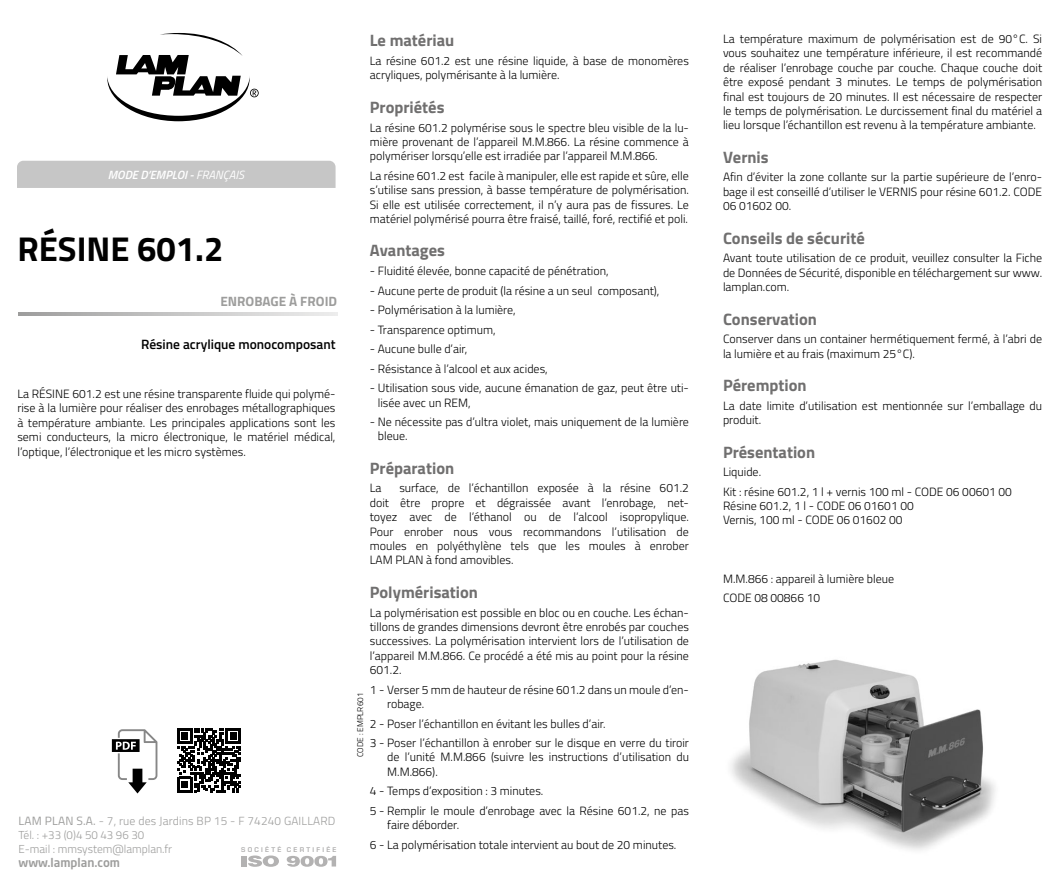
<style>
.page{position:relative;width:1059px;height:893px;background:#fff}
.page>*{position:absolute;margin:0;border:0;box-sizing:border-box;transform-origin:0 0}
.t1{font:700 34.5px "Titillium";color:#000}
.Grand_titre{font:700 16.5px "Titillium";color:#706f6f}
.Texte_MdE{font:600 13.5px "Titillium";color:#000}
.t2{font:700 13.5px "Titillium";color:#9d9d9c}
.Texte_MdE-2{font:300 12px/14.4px "Titillium";color:#000;text-align:justify}
.Texte_MdE-3{font:italic 600 12px "Titillium";color:#fff}
.t3{font:500 12px "Neo Sans Std";color:#9d9d9c}
.t4{font:300 11.7px "Titillium";letter-spacing:.015em;color:#9d9d9c}
.t5{font:300 11.55px "Titillium";color:#9d9d9c}
.t6{font:300 8.25px "Titillium";color:#000}
.t7{font:600 6.3px "Eurostile";letter-spacing:.35em;color:#b3b2b2}
.s1{font-weight:400}
.s2{font-weight:400;font-size:12px}
</style>
<div class="page">
<svg style="left:107px;top:33px;width:152px;height:88px"></svg>
<svg style="left:19px;top:313px;width:318px;height:2px"></svg>
<div style="left:17px;top:161px;width:318px;height:27px;background:#c6c6c6"></div>
<div style="left:242px;top:856px;width:5px;height:10px;background:#b3b2b2"></div>
<svg style="left:248px;top:855px;width:31px;height:12px"></svg>
<svg style="left:287px;top:856px;width:49px;height:11px"></svg>
<svg style="left:177px;top:728px;width:64px;height:64px"></svg>
<svg style="left:112px;top:729px;width:45px;height:64px"></svg>
<img style="left:730px;top:659px;width:265px;height:191px">
<p class="Texte_MdE-3" style="left:108px;top:165px;width:138px">MODE D’EMPLOI - <span class="s1">FRANÇAIS</span></p>
<p class="t1" style="left:17px;top:222px;width:207px">RÉSINE 601.2</p>
<p class="t2" style="left:220px;top:291px;width:118px">ENROBAGE À FROID</p>
<p class="Texte_MdE" style="left:141px;top:335px;width:196px">Résine acrylique monocomposant</p>
<p class="Texte_MdE-2" style="left:17px;top:386px;width:320px">La RÉSINE 601.2 est une résine transparente fluide qui polymé&shy;rise à la lumière pour réaliser des enrobages métallographiques à température ambiante. Les principales applications sont les semi conducteurs, la micro électronique, le matériel médical, l’optique, l’électronique et les micro systèmes.</p>
<p class="t4" style="left:19px;top:812px;width:318px"><span class="s2">LAM PLAN S.A.</span> - 7, rue des Jardins BP 15 - F 74240 GAILLARD</p>
<p class="t5" style="left:19px;top:827px;width:127px">Tél. : +33 (0)4 50 43 96 30</p>
<p class="t5" style="left:19px;top:840px;width:155px">E-mail : mmsystem@lamplan.fr</p>
<p class="t3" style="left:19px;top:855px;width:103px">www.lamplan.com</p>
<p class="t7" style="left:241px;top:845px;width:97px">SOCIÉTÉ CERTIFIÉE</p>
<p class="Grand_titre" style="left:370px;top:28px;width:86px">Le matériau</p>
<p class="Texte_MdE-2" style="left:370px;top:53px;width:321px">La résine 601.2 est une résine liquide, à base de monomères acryliques, polymérisante à la lumière.</p>
<p class="Grand_titre" style="left:370px;top:94px;width:76px">Propriétés</p>
<p class="Texte_MdE-2" style="left:370px;top:120px;width:321px">La résine 601.2 polymérise sous le spectre bleu visible de la lu&shy;mière provenant de l’appareil M.M.866. La résine commence à polymériser lorsqu’elle est irradiée par l’appareil M.M.866.</p>
<p class="Texte_MdE-2" style="left:370px;top:168px;width:321px">La résine 601.2 est facile à manipuler, elle est rapide et sûre, elle s’utilise sans pression, à basse température de polymérisation.<br>Si elle est utilisée correctement, il n’y aura pas de fissures. Le matériel polymérisé pourra être fraisé, taillé, foré, rectifié et poli.</p>
<p class="Grand_titre" style="left:370px;top:238px;width:77px">Avantages</p>
<p class="Texte_MdE-2" style="left:370px;top:263px;width:240px">- Fluidité élevée, bonne capacité de pénétration,</p>
<p class="Texte_MdE-2" style="left:370px;top:283px;width:291px">- Aucune perte de produit (la résine a un seul composant),</p>
<p class="Texte_MdE-2" style="left:370px;top:302px;width:147px">- Polymérisation à la lumière,</p>
<p class="Texte_MdE-2" style="left:370px;top:322px;width:127px">- Transparence optimum,</p>
<p class="Texte_MdE-2" style="left:370px;top:341px;width:99px">- Aucune bulle d’air,</p>
<p class="Texte_MdE-2" style="left:370px;top:361px;width:179px">- Résistance à l’alcool et aux acides,</p>
<p class="Texte_MdE-2" style="left:378px;top:380px;width:313px;text-indent:-8px">- Utilisation sous vide, aucune émanation de gaz, peut être uti&shy;lisée avec un REM,</p>
<p class="Texte_MdE-2" style="left:378px;top:414px;width:313px;text-indent:-8px">- Ne nécessite pas d’ultra violet, mais uniquement de la lumière bleue.</p>
<p class="Grand_titre" style="left:370px;top:455px;width:86px">Préparation</p>
<p class="Texte_MdE-2" style="left:370px;top:480px;width:13px">La</p>
<p class="Texte_MdE-2" style="left:370px;top:480px;width:321px;text-indent:30px">surface, de l’échantillon exposée à la résine 601.2 doit être propre et dégraissée avant l’enrobage, net&shy;toyez avec de l’éthanol ou de l’alcool isopropylique.<br>Pour enrober nous vous recommandons l’utilisation de moules en polyéthylène tels que les moules à enrober LAM PLAN à fond amovibles.</p>
<p class="Grand_titre" style="left:370px;top:579px;width:110px">Polymérisation</p>
<p class="Texte_MdE-2" style="left:370px;top:605px;width:321px">La polymérisation est possible en bloc ou en couche. Les échan&shy;tillons de grandes dimensions devront être enrobés par couches successives. La polymérisation intervient lors de l’utilisation de l’appareil M.M.866. Ce procédé a été mis au point pour la résine 601.2.</p>
<p class="Texte_MdE-2" style="left:387px;top:682px;width:303px;text-indent:-17px">1 - Verser 5 mm de hauteur de résine 601.2 dans un moule d’en&shy;robage.</p>
<p class="Texte_MdE-2" style="left:370px;top:716px;width:237px">2 - Poser l’échantillon en évitant les bulles d’air.</p>
<p class="Texte_MdE-2" style="left:387px;top:735px;width:303px;text-indent:-17px">3 - Poser l’échantillon à enrober sur le disque en verre du tiroir de l’unité M.M.866 (suivre les instructions d’utilisation du M.M.866).</p>
<p class="Texte_MdE-2" style="left:370px;top:783px;width:175px">4 - Temps d’exposition : 3 minutes.</p>
<p class="Texte_MdE-2" style="left:387px;top:803px;width:303px;text-indent:-17px">5 - Remplir le moule d’enrobage avec la Résine 601.2, ne pas faire déborder.</p>
<p class="Texte_MdE-2" style="left:370px;top:837px;width:308px">6 - La polymérisation totale intervient au bout de 20 minutes.</p>
<p class="t6" style="left:354px;top:757px;width:66px;rotate:-90deg">CODE : EMPLR601</p>
<p class="Texte_MdE-2" style="left:723px;top:31px;width:321px">La température maximum de polymérisation est de 90°C. Si vous souhaitez une température inférieure, il est recommandé de réaliser l’enrobage couche par couche. Chaque couche doit être exposé pendant 3 minutes. Le temps de polymérisation final est toujours de 20 minutes. Il est nécessaire de respecter le temps de polymérisation. Le durcissement final du matériel a lieu lorsque l’échantillon est revenu à la température ambiante.</p>
<p class="Grand_titre" style="left:723px;top:144px;width:47px">Vernis</p>
<p class="Texte_MdE-2" style="left:723px;top:169px;width:321px">Afin d’éviter la zone collante sur la partie supérieure de l’enro&shy;bage il est conseillé d’utiliser le VERNIS pour résine 601.2. CODE 06 01602 00.</p>
<p class="Grand_titre" style="left:723px;top:225px;width:143px">Conseils de sécurité</p>
<p class="Texte_MdE-2" style="left:723px;top:250px;width:321px">Avant toute utilisation de ce produit, veuillez consulter la Fiche de Données de Sécurité, disponible en téléchargement sur www. lamplan.com.</p>
<p class="Grand_titre" style="left:723px;top:306px;width:96px">Conservation</p>
<p class="Texte_MdE-2" style="left:723px;top:331px;width:321px">Conserver dans un container hermétiquement fermé, à l’abri de la lumière et au frais (maximum 25°C).</p>
<p class="Grand_titre" style="left:723px;top:373px;width:85px">Péremption</p>
<p class="Texte_MdE-2" style="left:723px;top:398px;width:321px">La date limite d’utilisation est mentionnée sur l’emballage du produit.</p>
<p class="Grand_titre" style="left:723px;top:439px;width:94px">Présentation</p>
<p class="Texte_MdE-2" style="left:723px;top:464px;width:40px">Liquide.</p>
<p class="Texte_MdE-2" style="left:723px;top:484px;width:290px;text-align:left">Kit : résine 601.2, 1 l + vernis 100 ml - CODE 06 00601 00<br>Résine 601.2, 1 l - CODE 06 01601 00<br>Vernis, 100 ml - CODE 06 01602 00</p>
<p class="Texte_MdE-2" style="left:723px;top:571px;width:173px">M.M.866 : appareil à lumière bleue</p>
<p class="Texte_MdE-2" style="left:723px;top:590px;width:99px">CODE 08 00866 10</p>
</div>
